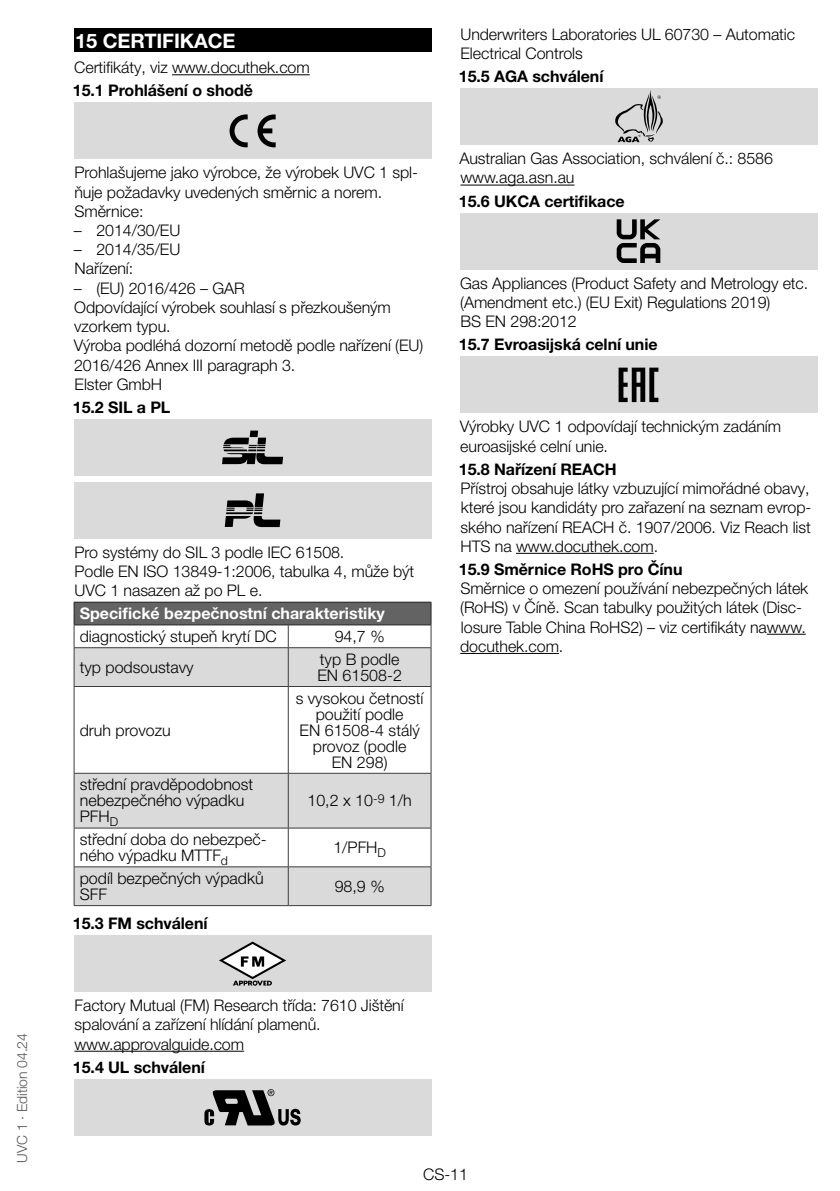
<style>
.page{position:relative;width:840px;height:1191px;background:#fff}
.page>*{position:absolute;margin:0;border:0;box-sizing:border-box;transform-origin:0 0}
.t1{font:700 20px "Helvetica Neue LT Pro";letter-spacing:-.005em;color:#fff}
.t2{font:300 16px/19.2px "Helvetica Neue LT Pro";letter-spacing:-.005em;color:#000}
.t3{font:700 16px "Helvetica Neue LT Pro";letter-spacing:-.005em;color:#000}
.t4{font:700 16px "Helvetica Neue LT Pro";color:#fff}
.t5{font:300 14px "Helvetica Neue LT Pro";letter-spacing:-.005em;color:#575756}
</style>
<div class="page">
<div style="left:74px;top:28px;width:357px;height:24px;background:#000"></div>
<hr style="left:172px;top:74px;width:137px;height:1px;background:#000">
<hr style="left:74px;top:1050px;width:170px;height:1px;background:#000">
<div style="left:74px;top:103px;width:357px;height:56px;background:#dadada"></div>
<svg style="left:229px;top:114px;width:18px;height:33px"></svg>
<svg style="left:257px;top:114px;width:18px;height:33px"></svg>
<div style="left:74px;top:419px;width:357px;height:57px;background:#dadada"></div>
<svg style="left:222px;top:430px;width:61px;height:34px"></svg>
<div style="left:74px;top:482px;width:357px;height:56px;background:#dadada"></div>
<svg style="left:225px;top:493px;width:55px;height:34px"></svg>
<div style="left:74px;top:602px;width:357px;height:23px;background:#646363"></div>
<svg style="left:75px;top:648px;width:355px;height:257px;fill:#dadada"></svg>
<hr style="left:74px;top:602px;width:214px;height:1px;background:#282827">
<hr style="left:288px;top:602px;width:143px;height:1px;background:#282827">
<hr style="left:74px;top:624px;width:214px;height:1px;background:#282827">
<hr style="left:288px;top:624px;width:143px;height:1px;background:#282827">
<svg style="left:74px;top:602px;width:1px;height:45px"></svg>
<svg style="left:288px;top:625px;width:1px;height:22px"></svg>
<svg style="left:430px;top:602px;width:1px;height:45px"></svg>
<hr style="left:74px;top:647px;width:214px;height:1px;background:#3c3c3b">
<hr style="left:74px;top:648px;width:1px;height:38px;background:#3c3c3b">
<hr style="left:288px;top:647px;width:143px;height:1px;background:#3c3c3b">
<hr style="left:288px;top:648px;width:1px;height:38px;background:#3c3c3b">
<hr style="left:430px;top:648px;width:1px;height:38px;background:#3c3c3b">
<hr style="left:74px;top:686px;width:214px;height:1px;background:#3c3c3b">
<hr style="left:74px;top:687px;width:1px;height:86px;background:#3c3c3b">
<hr style="left:288px;top:686px;width:143px;height:1px;background:#3c3c3b">
<hr style="left:288px;top:687px;width:1px;height:86px;background:#3c3c3b">
<hr style="left:430px;top:687px;width:1px;height:86px;background:#3c3c3b">
<hr style="left:74px;top:773px;width:214px;height:1px;background:#3c3c3b">
<hr style="left:74px;top:773px;width:1px;height:54px;background:#3c3c3b">
<hr style="left:288px;top:773px;width:143px;height:1px;background:#3c3c3b">
<hr style="left:288px;top:773px;width:1px;height:54px;background:#3c3c3b">
<hr style="left:430px;top:773px;width:1px;height:54px;background:#3c3c3b">
<hr style="left:74px;top:827px;width:214px;height:1px;background:#3c3c3b">
<hr style="left:74px;top:828px;width:1px;height:38px;background:#3c3c3b">
<hr style="left:288px;top:827px;width:143px;height:1px;background:#3c3c3b">
<hr style="left:288px;top:828px;width:1px;height:38px;background:#3c3c3b">
<hr style="left:430px;top:828px;width:1px;height:38px;background:#3c3c3b">
<hr style="left:74px;top:866px;width:214px;height:1px;background:#3c3c3b">
<hr style="left:74px;top:867px;width:1px;height:38px;background:#3c3c3b">
<hr style="left:288px;top:866px;width:143px;height:1px;background:#3c3c3b">
<hr style="left:288px;top:867px;width:1px;height:38px;background:#3c3c3b">
<hr style="left:430px;top:867px;width:1px;height:38px;background:#3c3c3b">
<hr style="left:74px;top:905px;width:214px;height:1px;background:#3c3c3b">
<hr style="left:288px;top:905px;width:143px;height:1px;background:#3c3c3b">
<div style="left:74px;top:935px;width:357px;height:57px;background:#dadada"></div>
<svg style="left:219px;top:941px;width:67px;height:44px"></svg>
<div style="left:74px;top:1079px;width:357px;height:56px;background:#dadada"></div>
<svg style="left:204px;top:1089px;width:96px;height:36px"></svg>
<hr style="left:460px;top:185px;width:114px;height:1px;background:#000">
<hr style="left:516px;top:553px;width:137px;height:1px;background:#000">
<hr style="left:766px;top:634px;width:39px;height:1px;background:#000">
<hr style="left:460px;top:653px;width:98px;height:1px;background:#000">
<div style="left:459px;top:88px;width:357px;height:57px;background:#dadada"></div>
<svg style="left:615px;top:90px;width:48px;height:52px"></svg>
<div style="left:459px;top:213px;width:357px;height:56px;background:#dadada"></div>
<svg style="left:616px;top:219px;width:44px;height:44px"></svg>
<div style="left:459px;top:356px;width:357px;height:57px;background:#dadada"></div>
<svg style="left:618px;top:367px;width:40px;height:35px"></svg>
<p class="t5" style="left:13px;top:1162px;width:131px;rotate:-90deg">UVC 1 · Edition 04.24</p>
<p class="t1" style="left:75px;top:28px;width:162px">15 CERTIFIKACE</p>
<p class="t2" style="left:74px;top:58px;width:237px">Certifikáty, viz www.docuthek.com</p>
<p class="t3" style="left:73px;top:81px;width:181px">15.1 Prohlášení o shodě</p>
<p class="t2" style="left:74px;top:163px;width:345px">Prohlašujeme jako výrobce, že výrobek UVC 1 spl&shy;ňuje požadavky uvedených směrnic a norem.<br>Směrnice:</p>
<p class="t2" style="left:74px;top:220px;width:108px">– 2014/30/EU</p>
<p class="t2" style="left:74px;top:240px;width:108px">– 2014/35/EU<br>Nařízení:</p>
<p class="t2" style="left:74px;top:278px;width:351px">– (EU) 2016/426 – GAR<br>Odpovídající výrobek souhlasí s přezkoušeným vzorkem typu.<br>Výroba podléhá dozorní metodě podle nařízení (EU)<br>2016/426 Annex III paragraph 3.<br>Elster GmbH</p>
<p class="t3" style="left:73px;top:397px;width:99px">15.2 SIL a PL</p>
<p class="t2" style="left:74px;top:542px;width:341px">Pro systémy do SIL 3 podle IEC 61508.<br>Podle EN ISO 13849-1:2006, tabulka 4, může být<br>UVC 1 nasazen až po PL e.</p>
<p class="t4" style="left:80px;top:603px;width:306px">Specifické bezpečnostní charakteristiky</p>
<p class="t2" style="left:80px;top:626px;width:198px">diagnostický stupeň krytí DC</p>
<p class="t2" style="left:334px;top:626px;width:51px">94,7 %</p>
<p class="t2" style="left:80px;top:657px;width:115px">typ podsoustavy</p>
<p class="t2" style="left:317px;top:651px;width:86px;line-height:16px">typ B podle<br>EN 61508-2</p>
<p class="t2" style="left:80px;top:720px;width:92px">druh provozu</p>
<p class="t2" style="left:80px;top:776px;width:175px;line-height:16px">střední pravděpodobnost nebezpečného výpadku<br>PFH<sub>D</sub></p>
<p class="t2" style="left:295px;top:689px;width:129px;line-height:16px;text-align:center">s vysokou četností použití podle<br>EN 61508-4 stálý provoz (podle<br>EN 298)</p>
<p class="t2" style="left:307px;top:790px;width:106px">10,2 x 10<sup>-9</sup> 1/h</p>
<p class="t2" style="left:80px;top:831px;width:188px;line-height:16px">střední doba do nebezpeč&shy;ného výpadku MTTF<sub>d</sub></p>
<p class="t2" style="left:333px;top:837px;width:54px">1/PFH<sub>D</sub></p>
<p class="t2" style="left:80px;top:870px;width:185px;line-height:16px">podíl bezpečných výpadků<br>SFF</p>
<p class="t2" style="left:334px;top:876px;width:51px">98,9 %</p>
<p class="t3" style="left:73px;top:913px;width:136px">15.3 FM schválení</p>
<p class="t2" style="left:74px;top:995px;width:330px">Factory Mutual (FM) Research třída: 7610 Jištění spalování a zařízení hlídání plamenů. www.approvalguide.com</p>
<p class="t3" style="left:73px;top:1057px;width:133px">15.4 UL schválení</p>
<p class="t2" style="left:460px;top:24px;width:336px">Underwriters Laboratories UL 60730 – Automatic<br>Electrical Controls</p>
<p class="t3" style="left:458px;top:67px;width:146px">15.5 AGA schválení</p>
<p class="t2" style="left:459px;top:149px;width:315px">Australian Gas Association, schválení č.: 8586 www.aga.asn.au</p>
<p class="t3" style="left:458px;top:191px;width:167px">15.6 UKCA certifikace</p>
<p class="t2" style="left:460px;top:273px;width:349px">Gas Appliances (Product Safety and Metrology etc. (Amendment etc.) (EU Exit) Regulations 2019)<br>BS EN 298:2012</p>
<p class="t3" style="left:458px;top:335px;width:200px">15.7 Evroasijská celní unie</p>
<p class="t2" style="left:459px;top:417px;width:322px">Výrobky UVC 1 odpovídají technickým zadáním euroasijské celní unie.</p>
<p class="t3" style="left:458px;top:459px;width:157px">15.8 Nařízení REACH</p>
<p class="t2" style="left:460px;top:478px;width:352px;text-align:justify">Přístroj obsahuje látky vzbuzující mimořádné obavy, které jsou kandidáty pro zařazení na seznam evrop&shy;ského nařízení REACH č. 1907/2006. Viz Reach list HTS na www.docuthek.com.</p>
<p class="t3" style="left:458px;top:559px;width:225px">15.9 Směrnice RoHS pro Čínu</p>
<p class="t2" style="left:460px;top:578px;width:349px">Směrnice o omezení používání nebezpečných látek (RoHS) v Číně. Scan tabulky použitých látek (Disc&shy;losure Table China RoHS2) – viz certifikáty nawww. docuthek.com.</p>
<p class="t2" style="left:423px;top:1164px;width:46px">CS-11</p>
</div>
